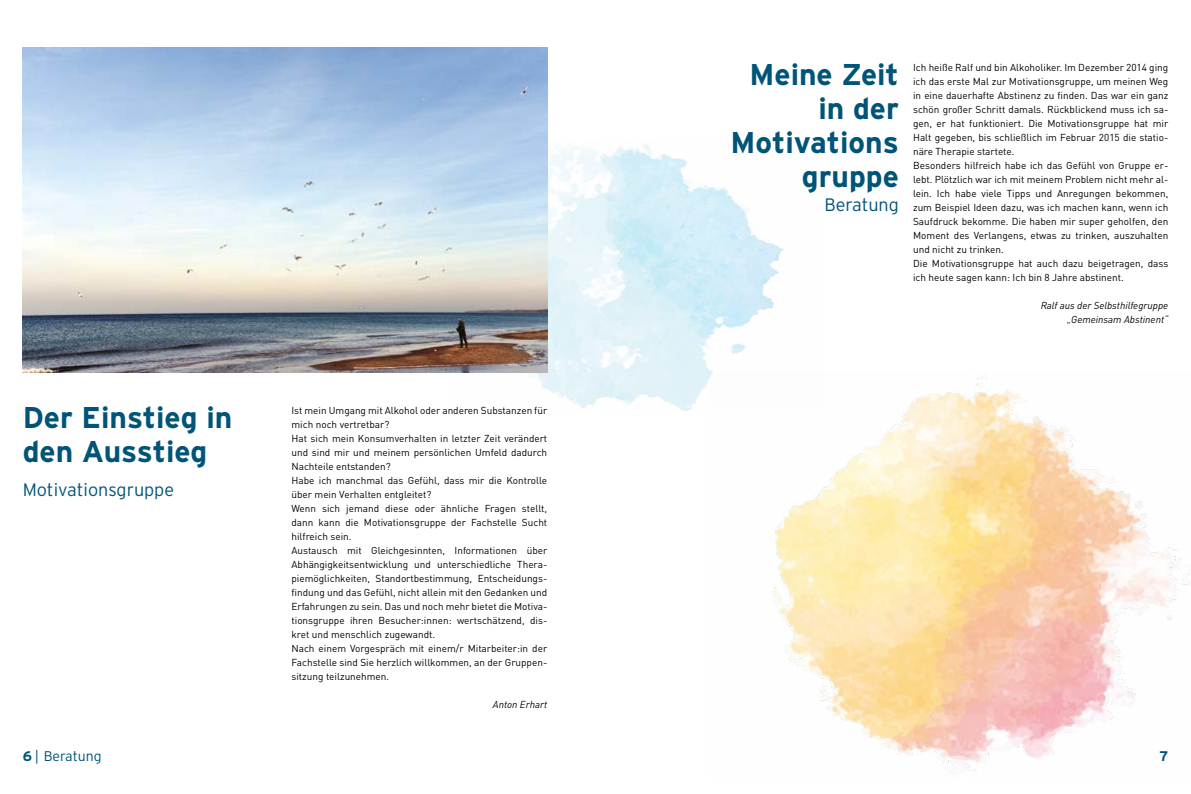
<style>
.page{position:relative;width:1191px;height:794px;background:#fff}
.page>*{position:absolute;margin:0;border:0;box-sizing:border-box;transform-origin:0 0}
.t1{font:700 30px/34px "Interstate";color:#005478}
.t2{font:300 18px "Interstate";color:#005478}
.t3{font:300 14px "Interstate";color:#005478}
.t4{font:700 14px "Interstate";color:#005478}
.t5{font:10px/14px "DINOT";color:#000}
.t6{font:italic 10px/14px "DINOT";color:#000;text-align:right}
.s1{font-weight:700}
</style>
<div class="page">
<img style="left:451px;top:141px;width:333px;height:270px">
<img style="left:23px;top:48px;width:524px;height:324px">
<img style="left:710px;top:373px;width:481px;height:401px">
<h1 class="t1" style="left:23px;top:400px;width:211px">Der Einstieg in den Ausstieg</h1>
<h2 class="t2" style="left:23px;top:480px;width:153px">Motivationsgruppe</h2>
<p class="t5" style="left:291px;top:403px;width:257px">Ist mein Umgang mit Alkohol oder anderen Substanzen für mich noch vertretbar?<br>Hat sich mein Konsumverhalten in letzter Zeit verändert und sind mir und meinem persönlichen Umfeld dadurch Nachteile entstanden?<br>Habe ich manchmal das Gefühl, dass mir die Kontrolle über mein Verhalten entgleitet?<br>Wenn sich jemand diese oder ähnliche Fragen stellt, dann kann die Motivationsgruppe der Fachstelle Sucht hilfreich sein.<br>Austausch mit Gleichgesinnten, Informationen über Abhängigkeitsentwicklung und unterschiedliche Thera&shy;piemöglichkeiten, Standortbestimmung, Entscheidungs&shy;findung und das Gefühl, nicht allein mit den Gedanken und Erfahrungen zu sein. Das und noch mehr bietet die Motiva&shy;tionsgruppe ihren Besucher:innen: wertschätzend, dis&shy;kret und menschlich zugewandt.<br>Nach einem Vorgespräch mit einem/r Mitarbeiter:in der Fachstelle sind Sie herzlich willkommen, an der Gruppen&shy;sitzung teilzunehmen.</p>
<p class="t6" style="left:493px;top:697px;width:56px">Anton Erhart</p>
<h1 class="t1" style="left:730px;top:57px;width:170px;text-align:right">Meine Zeit in der<br>Motivations gruppe</h1>
<h2 class="t2" style="left:824px;top:195px;width:76px">Beratung</h2>
<p class="t5" style="left:913px;top:60px;width:257px">Ich heiße Ralf und bin Alkoholiker. Im Dezember 2014 ging ich das erste Mal zur Motivationsgruppe, um meinen Weg in eine dauerhafte Abstinenz zu finden. Das war ein ganz schön großer Schritt damals. Rückblickend muss ich sa&shy;gen, er hat funktioniert. Die Motivationsgruppe hat mir Halt gegeben, bis schließlich im Februar 2015 die statio&shy;näre Therapie startete.<br>Besonders hilfreich habe ich das Gefühl von Gruppe er&shy;lebt. Plötzlich war ich mit meinem Problem nicht mehr al&shy;lein. Ich habe viele Tipps und Anregungen bekommen, zum Beispiel Ideen dazu, was ich machen kann, wenn ich Saufdruck bekomme. Die haben mir super geholfen, den Moment des Verlangens, etwas zu trinken, auszuhalten und nicht zu trinken.<br>Die Motivationsgruppe hat auch dazu beigetragen, dass ich heute sagen kann: Ich bin 8 Jahre abstinent.</p>
<p class="t6" style="left:1040px;top:298px;width:129px">Ralf aus der Selbsthilfegruppe „Gemeinsam Abstinent“</p>
<h3 class="t3" style="left:23px;top:748px;width:80px"><span class="s1">6</span> | Beratung</h3>
<h3 class="t4" style="left:1159px;top:748px;width:10px">7</h3>
</div>
